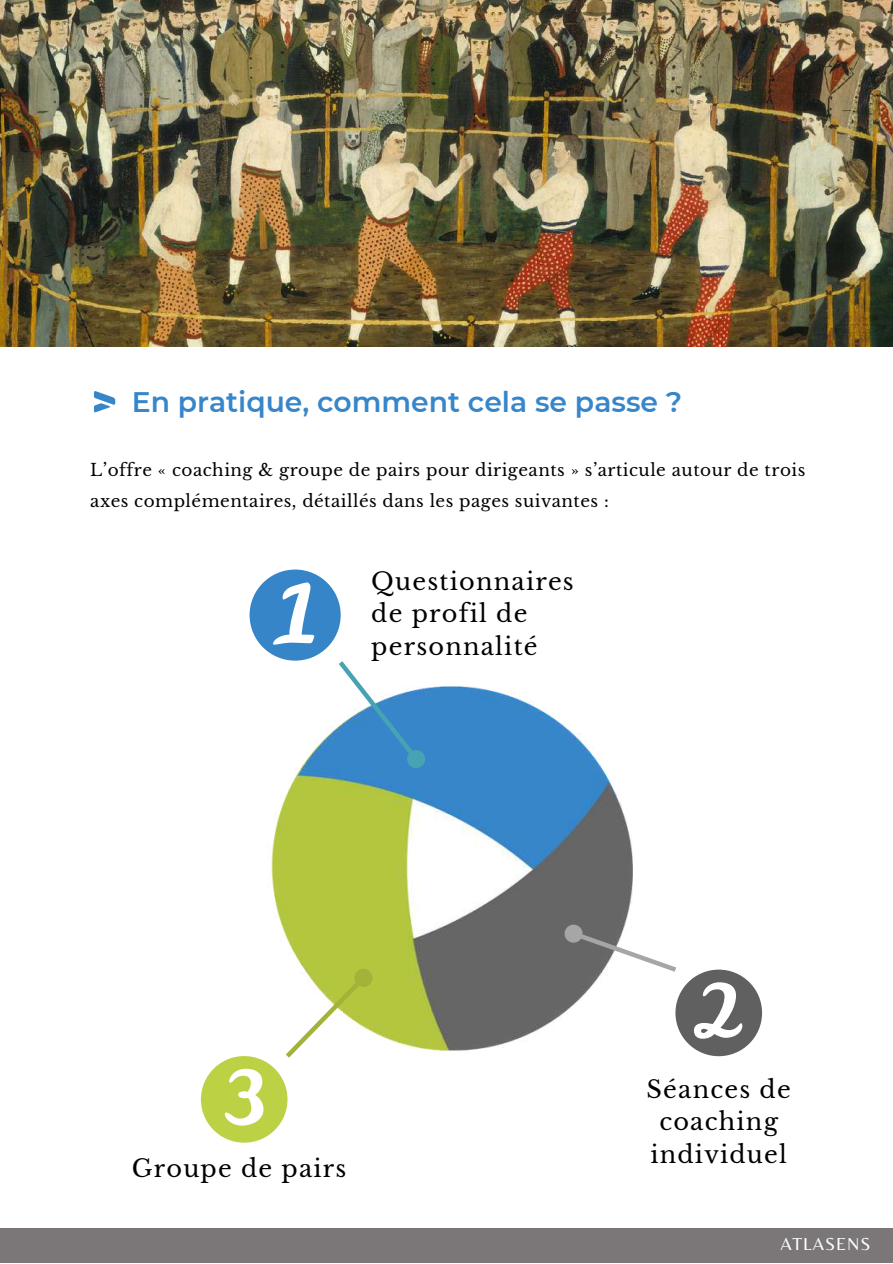
<style>
.page{position:relative;width:893px;height:1264px;background:#fff}
.page>*{position:absolute;margin:0;border:0;box-sizing:border-box;transform-origin:0 0}
.t1{font:600 28.2px "Montserrat";color:#3786ca}
.t2{font:24px/32.5px "Libre Baskerville";letter-spacing:.05em;color:#000}
.t3{font:18px "Belleza";letter-spacing:.05em;color:#fff}
.t4{font:16.8px/31.5px "Libre Baskerville";letter-spacing:.03em;color:#000}
</style>
<div class="page">
<img style="left:271px;top:687px;width:361px;height:365px">
<svg style="left:94px;top:391px;width:21px;height:21px"></svg>
<div style="left:0;top:1227px;width:892px;height:35px;background:#7b7778"></div>
<svg style="left:249px;top:569px;width:184px;height:207px"></svg>
<svg style="left:558px;top:918px;width:204px;height:138px"></svg>
<svg style="left:201px;top:960px;width:179px;height:182px"></svg>
<img style="left:0;top:0;width:892px;height:346px">
<h1 class="t1" style="left:132px;top:385px;width:552px">En pratique, comment cela se passe ?</h1>
<p class="t4" style="left:90px;top:454px;width:716px">L’offre « coaching &amp; groupe de pairs pour dirigeants » s’articule autour de trois axes complémentaires, détaillés dans les pages suivantes :</p>
<h2 class="t2" style="left:371px;top:565px;width:204px">Questionnaires de profil de personnalité</h2>
<h2 class="t2" style="left:132px;top:1151px;width:216px">Groupe de pairs</h2>
<h2 class="t2" style="left:646px;top:1072px;width:146px;text-align:center">Séances de coaching individuel</h2>
<p class="t3" style="left:780px;top:1233px;width:91px">ATLASENS</p>
</div>
